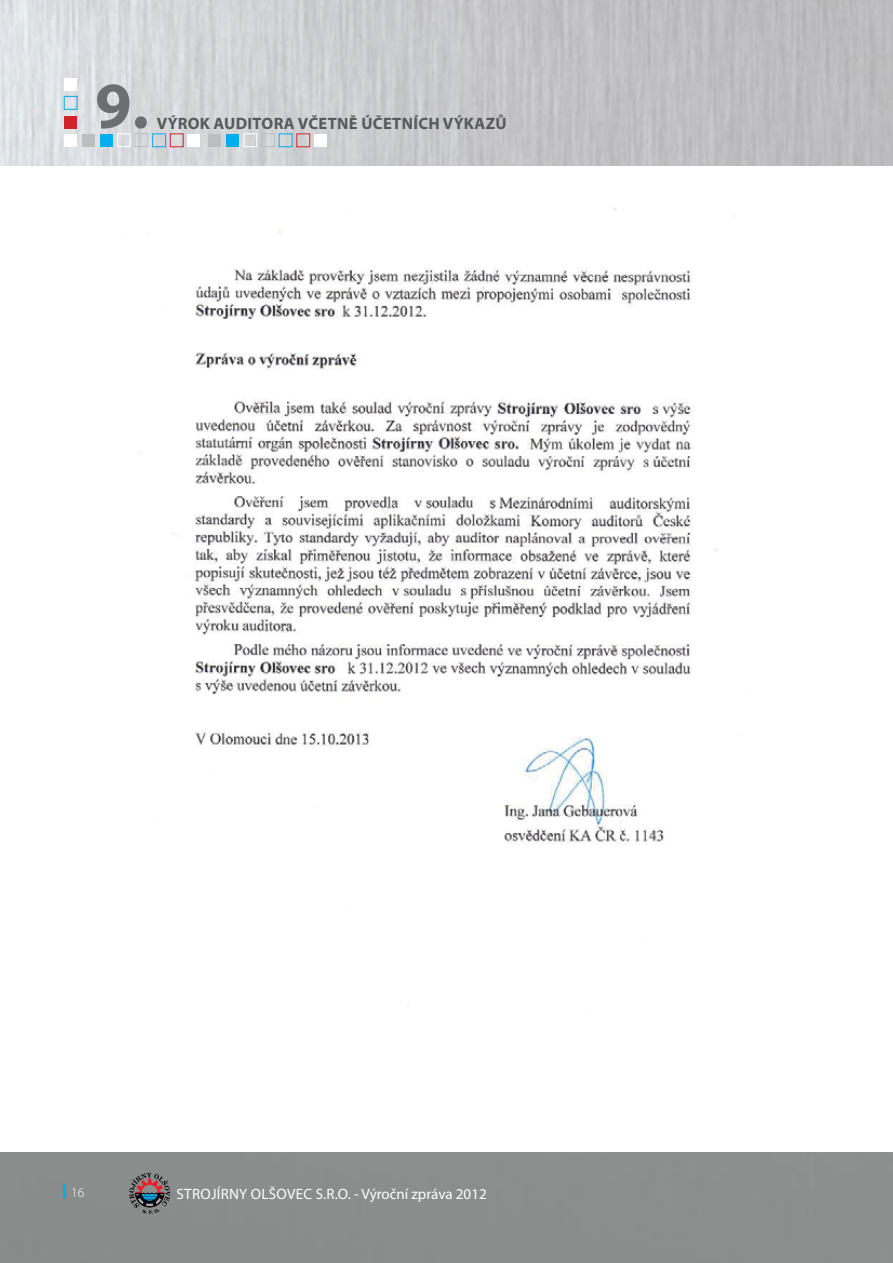
<style>
.page{position:relative;width:893px;height:1263px;background:#fff}
.page>*{position:absolute;margin:0;border:0;box-sizing:border-box;transform-origin:0 0}
.t1{font:700 66px "Myriad Pro";color:#6d6e71}
.t2{font:700 16.5px "Myriad Pro";letter-spacing:.02em;color:#58595b}
.t3{font:15px "Myriad Pro";letter-spacing:.02em;color:#fff}
.t4{font:300 13.5px "Myriad Pro";color:#fff}
</style>
<div class="page">
<img style="left:0;top:0;width:893px;height:1263px">
<div style="left:64px;top:78px;width:13px;height:13px;background:#fff"></div>
<div style="left:64px;top:116px;width:13px;height:13px;background:#d2232a"></div>
<div style="left:64px;top:96px;width:14px;height:14px;border:1px solid #00aeef"></div>
<div style="left:64px;top:134px;width:13px;height:13px;background:#fff"></div>
<div style="left:82px;top:134px;width:13px;height:13px;background:#bcbec0"></div>
<div style="left:100px;top:134px;width:13px;height:13px;background:#00aeef"></div>
<div style="left:117px;top:133px;width:14px;height:14px;border:1px solid #fff"></div>
<div style="left:135px;top:133px;width:13px;height:14px;border:1px solid #bcbec0"></div>
<div style="left:152px;top:133px;width:14px;height:14px;border:1px solid #00aeef"></div>
<div style="left:187px;top:134px;width:13px;height:13px;background:#fff"></div>
<div style="left:170px;top:133px;width:14px;height:14px;border:1px solid #d2232a"></div>
<div style="left:208px;top:134px;width:13px;height:13px;background:#bcbec0"></div>
<div style="left:226px;top:134px;width:13px;height:13px;background:#00aeef"></div>
<div style="left:243px;top:133px;width:14px;height:14px;border:1px solid #fff"></div>
<div style="left:261px;top:133px;width:14px;height:14px;border:1px solid #bcbec0"></div>
<div style="left:296px;top:133px;width:14px;height:14px;border:1px solid #d2232a"></div>
<div style="left:314px;top:134px;width:13px;height:13px;background:#fff"></div>
<div style="left:0;top:166px;width:893px;height:985px;background:#fff"></div>
<svg style="left:129px;top:1173px;width:41px;height:41px;background:#6e6568"></svg>
<svg style="left:64px;top:1184px;width:2px;height:14px"></svg>
<img style="left:140px;top:208px;width:595px;height:798px">
<h1 class="t1" style="left:95px;top:63px;width:55px">9.</h1>
<p class="t2" style="left:157px;top:113px;width:23px">VÝROK</p>
<p class="t2" style="left:214px;top:113px;width:45px">AUDITORA</p>
<p class="t2" style="left:298px;top:113px;width:22px">VČETNĚ</p>
<p class="t2" style="left:361px;top:113px;width:22px">ÚČETNÍ</p>
<p class="t2" style="left:418px;top:113px;width:47px">CH VÝKAZŮ</p>
<p class="t4" style="left:71px;top:1184px;width:15px">16</p>
<p class="t3" style="left:177px;top:1184px;width:312px">STROJÍRNY OLŠOVEC S.R.O. - VÝROČNÍ ZPRÁVA 2012</p>
</div>
